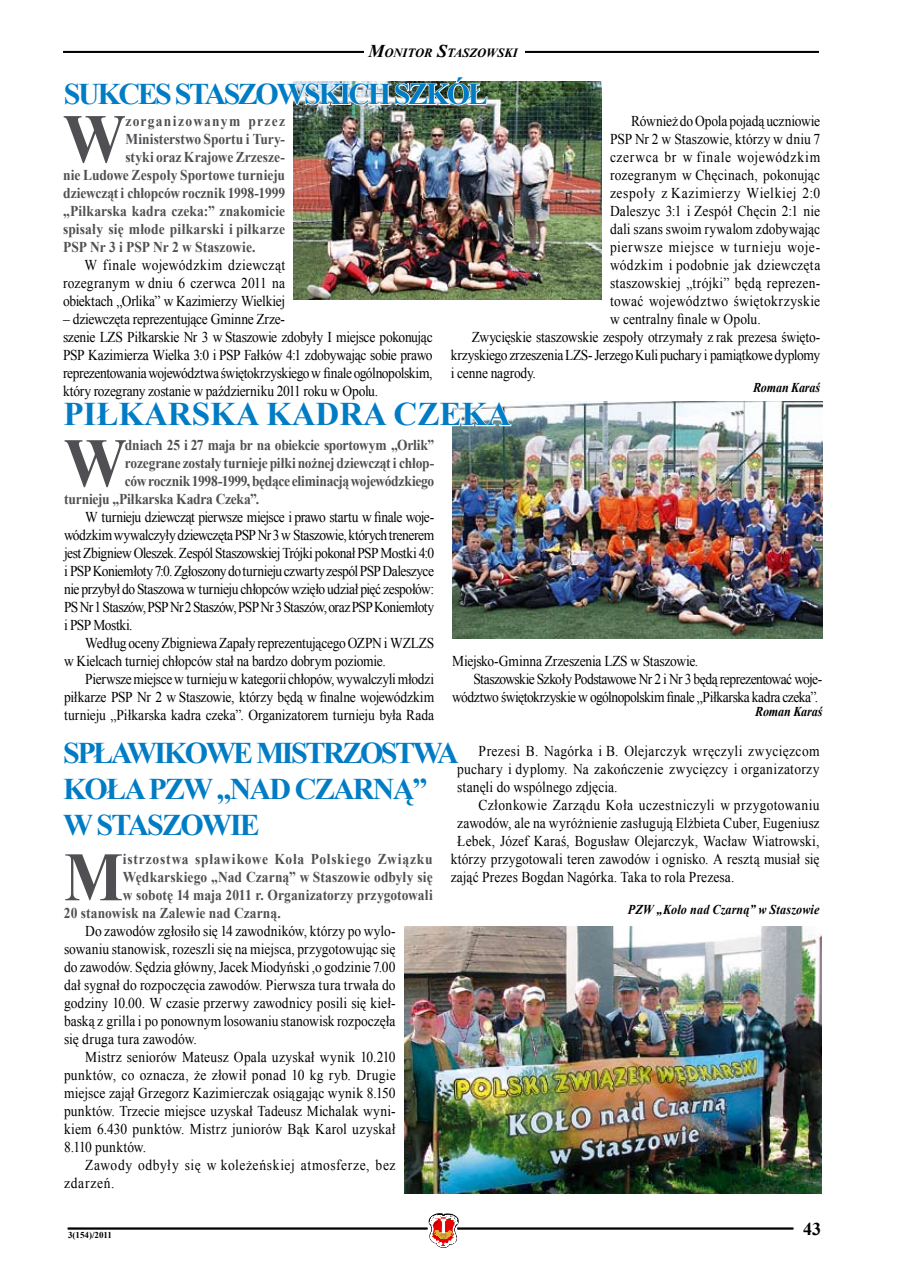
<style>
.page{position:relative;width:904px;height:1276px;background:#fff}
.page>*{position:absolute;margin:0;border:0;box-sizing:border-box;transform-origin:0 0}
.t1{font:700 69.3px "Times New Roman";color:#504f53;scale:.9 1}
.t2{font:700 33px "Times New Roman";color:#007cc5}
.t3{font:700 30px/36px "Times New Roman";letter-spacing:-.08em;color:#007cc5}
.t4{font:700 30px/36px "Times New Roman";letter-spacing:-.06em;color:#007cc5}
.t5{font:700 18px "Times New Roman";color:#000}
.t6{font:15px/18px "Times New Roman";letter-spacing:-.005em;color:#000;text-align:justify;scale:.9 1}
.t7{font:700 15px "Times New Roman";color:#504f53;scale:.9 1}
.t8{font:15px/18px "Times New Roman";letter-spacing:-.025em;color:#000;scale:.9 1}
.t9{font:700 15px "Times New Roman";letter-spacing:-.025em;color:#504f53;scale:.9 1}
.t10{font:15px/18px "Times New Roman";letter-spacing:.045em;color:#000;scale:.9 1}
.t11{font:15px "Times New Roman";letter-spacing:.03em;color:#000;scale:.9 1}
.t12{font:15px "Times New Roman";letter-spacing:-.035em;color:#000;scale:.9 1}
.t13{font:15px "Times New Roman";letter-spacing:.015em;color:#000;scale:.9 1}
.t14{font:15px "Times New Roman";letter-spacing:.05em;color:#000;scale:.9 1}
.t15{font:15px "Times New Roman";letter-spacing:-.04em;color:#000;scale:.9 1}
.t16{font:700 15px "Times New Roman";letter-spacing:.055em;color:#504f53;scale:.9 1}
.t17{font:700 15px "Times New Roman";letter-spacing:.02em;color:#504f53;scale:.9 1}
.t18{font:15px "Times New Roman";letter-spacing:.02em;color:#000;scale:.9 1}
.t19{font:15px "Times New Roman";letter-spacing:.025em;color:#000;scale:.9 1}
.t20{font:700 15px "Times New Roman";letter-spacing:.1em;color:#504f53;scale:.9 1}
.t21{font:italic 700 13.5px "Times New Roman";letter-spacing:.005em;color:#000;scale:.9 1}
.t22{font:italic 700 13.5px "Times New Roman";letter-spacing:-.015em;color:#000;scale:.9 1}
.t23{font:italic 700 12.6px "Times New Roman";color:#000}
.t24{font:700 9px "Times New Roman";color:#000}
.s1{font-size:18px}
</style>
<div class="page">
<svg style="left:429px;top:1213px;width:29px;height:34px"></svg>
<hr style="left:457px;top:1227px;width:336px;height:1px;background:#000">
<hr style="left:457px;top:1228px;width:336px;height:1px;background:#000">
<hr style="left:68px;top:1227px;width:359px;height:1px;background:#000">
<hr style="left:68px;top:1228px;width:359px;height:1px;background:#000">
<hr style="left:63px;top:51px;width:756px;height:1px;background:#000">
<hr style="left:63px;top:52px;width:756px;height:1px;background:#000">
<div style="left:364px;top:41px;width:160px;height:21px;background:#fff"></div>
<img style="left:294px;top:81px;width:307px;height:219px">
<img style="left:452px;top:401px;width:370px;height:238px">
<img style="left:293px;top:81px;width:195px;height:25px">
<svg style="left:452px;top:401px;width:60px;height:27px"></svg>
<img style="left:404px;top:926px;width:417px;height:267px">
<p class="t23" style="left:368px;top:44px;width:151px"><span class="s1">M</span>onitor <span class="s1">S</span>taszowski</p>
<h3 class="t3" style="left:64px;top:75px;width:383px">sukces staszowskich szkół</h3>
<h1 class="t1" style="left:63px;top:91px;width:70px">W</h1>
<p class="t20" style="left:125px;top:111px;width:179px">zorganizowanym przez</p>
<p class="t7" style="left:125px;top:129px;width:179px">Ministerstwo Sportu i Tury-</p>
<p class="t7" style="left:125px;top:147px;width:179px">styki oraz Krajowe Zrzesze-</p>
<p class="t7" style="left:63px;top:165px;width:248px">nie Ludowe Zespoły Sportowe turnieju</p>
<p class="t7" style="left:63px;top:183px;width:248px">dziewcząt i chłopców rocznik 1998-1999</p>
<p class="t7" style="left:63px;top:201px;width:248px">„Piłkarska kadra czeka:” znakomicie</p>
<p class="t17" style="left:63px;top:219px;width:248px">spisały się młode piłkarski i piłkarze</p>
<p class="t7" style="left:63px;top:237px;width:215px">PSP Nr 3 i PSP Nr 2 w Staszowie.</p>
<p class="t6" style="left:63px;top:256px;width:248px;text-indent:21px">W finale wojewódzkim dziewcząt rozegranym w dniu 6 czerwca 2011 na obiektach „Orlika” w Kazimierzy Wielkiej</p>
<p class="t8" style="left:63px;top:310px;width:412px">– dziewczęta reprezentujące Gminne Zrze-<br>szenie LZS Piłkarskie Nr 3 w Staszowie zdobyły I miejsce pokonując PSP Kazimierza Wielka 3:0 i PSP Fałków 4:1 zdobywając sobie prawo reprezentowania województwa świętokrzyskiego w finale ogólnopolskim, który rozegrany zostanie w październiku 2011 roku w Opolu.</p>
<p class="t6" style="left:631px;top:112px;width:211px">Również do Opola pojadą uczniowie</p>
<p class="t6" style="left:610px;top:130px;width:235px">PSP Nr 2 w Staszowie, którzy w dniu 7</p>
<p class="t14" style="left:610px;top:147px;width:235px">czerwca br w finale wojewódzkim</p>
<p class="t13" style="left:610px;top:165px;width:235px">rozegranym w Chęcinach, pokonując</p>
<p class="t14" style="left:610px;top:183px;width:235px">zespoły z Kazimierzy Wielkiej 2:0</p>
<p class="t13" style="left:610px;top:201px;width:235px">Daleszyc 3:1 i Zespół Chęcin 2:1 nie</p>
<p class="t6" style="left:610px;top:220px;width:235px">dali szans swoim rywalom zdobywając</p>
<p class="t10" style="left:610px;top:238px;width:235px">pierwsze miejsce w turnieju woje-</p>
<p class="t11" style="left:610px;top:255px;width:235px">wódzkim i podobnie jak dziewczęta</p>
<p class="t18" style="left:610px;top:273px;width:235px">staszowskiej „trójki” będą reprezen-</p>
<p class="t19" style="left:610px;top:291px;width:235px">tować województwo świętokrzyskie</p>
<p class="t6" style="left:610px;top:310px;width:169px">w centralny finale w Opolu.</p>
<p class="t6" style="left:472px;top:328px;width:388px">Zwycięskie staszowskie zespoły otrzymały z rak prezesa święto-</p>
<p class="t8" style="left:450px;top:346px;width:412px">krzyskiego zrzeszenia LZS- Jerzego Kuli puchary i pamiątkowe dyplomy</p>
<p class="t6" style="left:450px;top:364px;width:96px">i cenne nagrody.</p>
<p class="t22" style="left:753px;top:378px;width:76px">Roman Karaś</p>
<h2 class="t2" style="left:63px;top:391px;width:129px">Piłkarsk</h2>
<h2 class="t2" style="left:236px;top:391px;width:277px">a kadra czeka</h2>
<h1 class="t1" style="left:64px;top:415px;width:70px">W</h1>
<p class="t9" style="left:125px;top:435px;width:345px">dniach 25 i 27 maja br na obiekcie sportowym „Orlik”</p>
<p class="t7" style="left:125px;top:453px;width:345px">rozegrane zostały turnieje piłki nożnej dziewcząt i chłop-</p>
<p class="t9" style="left:125px;top:471px;width:345px">ców rocznik 1998-1999, będące eliminacją wojewódzkiego</p>
<p class="t7" style="left:64px;top:489px;width:218px">turnieju „Piłkarska Kadra Czeka”.</p>
<p class="t6" style="left:64px;top:508px;width:413px;text-indent:21px">W turnieju dziewcząt pierwsze miejsce i prawo startu w finale woje&shy;wódzkim wywalczyły dziewczęta PSP Nr 3 w Staszowie, których trenerem jest Zbigniew Oleszek. Zespól Staszowskiej Trójki pokonał PSP Mostki 4:0 i PSP Koniemłoty 7:0. Zgłoszony do turnieju czwarty zespól PSP Daleszyce nie przybył do Staszowa w turnieju chłopców wzięło udział pięć zespołów:<br>PS Nr 1 Staszów, PSP Nr 2 Staszów, PSP Nr 3 Staszów, oraz PSP Koniemłoty i PSP Mostki.</p>
<p class="t6" style="left:64px;top:634px;width:413px;text-indent:21px">Według oceny Zbigniewa Zapały reprezentującego OZPN i WZLZS w Kielcach turniej chłopców stał na bardzo dobrym poziomie.</p>
<p class="t6" style="left:64px;top:670px;width:413px;text-indent:21px">Pierwsze miejsce w turnieju w kategorii chłopów, wywalczyli młodzi piłkarze PSP Nr 2 w Staszowie, którzy będą w finalne wojewódzkim turnieju „Piłkarska kadra czeka”. Organizatorem turnieju była Rada</p>
<p class="t6" style="left:452px;top:652px;width:275px">Miejsko-Gminna Zrzeszenia LZS w Staszowie.</p>
<p class="t15" style="left:473px;top:669px;width:389px">Staszowskie Szkoły Podstawowe Nr 2 i Nr 3 będą reprezentować woje-</p>
<p class="t12" style="left:452px;top:687px;width:408px">wództwo świętokrzyskie w ogólnopolskim finale „Piłkarska kadra czeka”.</p>
<p class="t22" style="left:755px;top:702px;width:76px">Roman Karaś</p>
<h3 class="t3" style="left:63px;top:734px;width:397px">Spławikowe Mistrzostwa<br>Koła PZW</h3>
<p class="t6" style="left:457px;top:742px;width:404px;text-indent:21px">Prezesi B. Nagórka i B. Olejarczyk wręczyli zwycięzcom puchary i dyplomy. Na zakończenie zwycięzcy i organizatorzy stanęli do wspólnego zdjęcia.</p>
<p class="t11" style="left:478px;top:795px;width:380px">Członkowie Zarządu Koła uczestniczyli w przygotowaniu</p>
<p class="t6" style="left:457px;top:814px;width:404px">zawodów, ale na wyróżnienie zasługują Elżbieta Cuber, Eugeniusz</p>
<p class="t6" style="left:457px;top:832px;width:404px">Łebek, Józef Karaś, Bogusław Olejarczyk, Wacław Wiatrowski,</p>
<p class="t6" style="left:451px;top:850px;width:411px">którzy przygotowali teren zawodów i ognisko. A resztą musiał się</p>
<p class="t6" style="left:451px;top:868px;width:317px">zająć Prezes Bogdan Nagórka. Taka to rola Prezesa.</p>
<p class="t21" style="left:628px;top:900px;width:214px">PZW „Koło nad Czarną” w Staszowie</p>
<h3 class="t4" style="left:63px;top:770px;width:366px;text-indent:153px">„Nad Czarną” w Staszowie</h3>
<h1 class="t1" style="left:64px;top:829px;width:67px">M</h1>
<p class="t16" style="left:123px;top:849px;width:346px">istrzostwa spławikowe Koła Polskiego Związku</p>
<p class="t7" style="left:123px;top:867px;width:346px">Wędkarskiego „Nad Czarną” w Staszowie odbyły się</p>
<p class="t7" style="left:123px;top:885px;width:346px">w sobotę 14 maja 2011 r. Organizatorzy przygotowali</p>
<p class="t7" style="left:64px;top:903px;width:242px">20 stanowisk na Zalewie nad Czarną.</p>
<p class="t6" style="left:64px;top:922px;width:370px;text-indent:21px">Do zawodów zgłosiło się 14 zawodników, którzy po wylo&shy;sowaniu stanowisk, rozeszli się na miejsca, przygotowując się do zawodów. Sędzia główny, Jacek Miodyński ,o godzinie 7.00 dał sygnał do rozpoczęcia zawodów. Pierwsza tura trwała do godziny 10.00. W czasie przerwy zawodnicy posili się kieł&shy;baską z grilla i po ponownym losowaniu stanowisk rozpoczęła się druga tura zawodów.</p>
<p class="t6" style="left:64px;top:1048px;width:370px;text-indent:21px">Mistrz seniorów Mateusz Opala uzyskał wynik 10.210 punktów, co oznacza, że złowił ponad 10 kg ryb. Drugie miejsce zajął Grzegorz Kazimierczak osiągając wynik 8.150 punktów. Trzecie miejsce uzyskał Tadeusz Michalak wyni&shy;kiem 6.430 punktów. Mistrz juniorów Bąk Karol uzyskał 8.110 punktów.</p>
<p class="t10" style="left:64px;top:1156px;width:370px;text-indent:21px">Zawody odbyły się w koleżeńskiej atmosferze, bez zdarzeń.</p>
<p class="t24" style="left:68px;top:1229px;width:46px">3(154)/2011</p>
<p class="t5" style="left:803px;top:1216px;width:19px">43</p>
</div>
